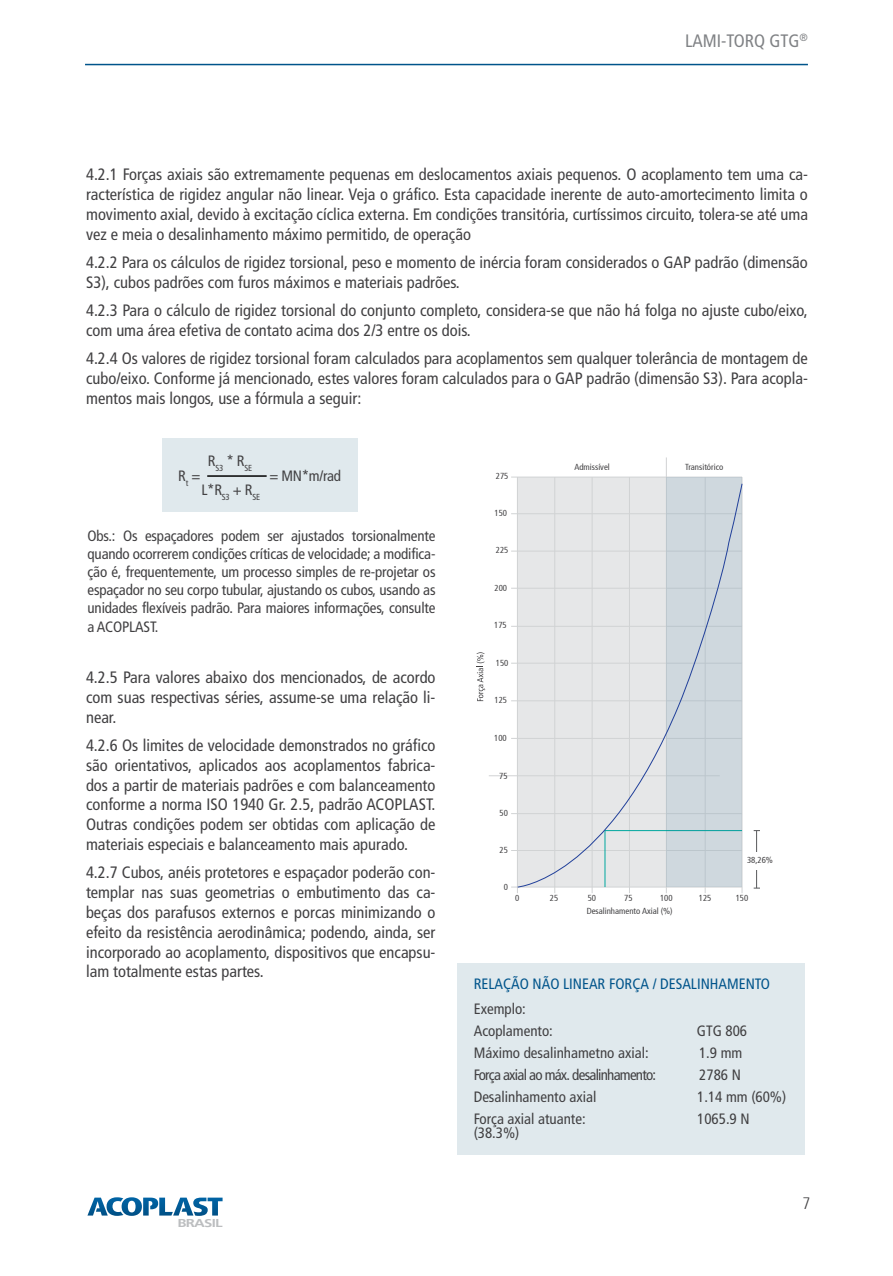
<style>
.page{position:relative;width:893px;height:1276px;background:#fff}
.page>*{position:absolute;margin:0;border:0;box-sizing:border-box;transform-origin:0 0}
.t1{font:condensed 18px "Frutiger LT";color:#808285}
.t2{font:condensed 16.5px/19.8px "Frutiger LT";color:#414042;text-align:justify}
.t3{font:300 condensed 16.5px "Frutiger 47";color:#414042}
.t4{font:condensed 15px/18px "Frutiger LT";color:#414042}
.t5{font:condensed 15px "Frutiger LT";color:#00548b}
.t6{font:condensed 15px "Frutiger LT";letter-spacing:-.05em;color:#414042}
.t7{font:700 11.4px "Frutiger 65";letter-spacing:-.055em;color:#bcbec0;scale:1.31 1}
.t8{font:condensed 8.7px "Frutiger 57";color:#414042}
</style>
<div class="page">
<svg style="left:87px;top:1197px;width:136px;height:18px"></svg>
<hr style="left:85px;top:64px;width:723px;height:1px;background:#00548b">
<div style="left:457px;top:963px;width:348px;height:191px;background:#e0e9ed"></div>
<hr style="left:517px;top:477px;width:1px;height:416px;background:#d1d3d4">
<hr style="left:554px;top:477px;width:1px;height:416px;background:#d1d3d4">
<hr style="left:592px;top:477px;width:1px;height:416px;background:#d1d3d4">
<hr style="left:629px;top:477px;width:1px;height:416px;background:#d1d3d4">
<hr style="left:666px;top:457px;width:1px;height:436px;background:#d1d3d4">
<hr style="left:705px;top:477px;width:1px;height:416px;background:#d1d3d4">
<hr style="left:742px;top:477px;width:1px;height:416px;background:#d1d3d4">
<hr style="left:511px;top:850px;width:231px;height:1px;background:#d1d3d4">
<hr style="left:511px;top:887px;width:231px;height:1px;background:#d1d3d4">
<hr style="left:511px;top:813px;width:231px;height:1px;background:#d1d3d4">
<hr style="left:489px;top:775px;width:231px;height:1px;background:#d1d3d4">
<hr style="left:511px;top:738px;width:231px;height:1px;background:#d1d3d4">
<hr style="left:511px;top:700px;width:231px;height:1px;background:#d1d3d4">
<hr style="left:511px;top:663px;width:231px;height:1px;background:#d1d3d4">
<hr style="left:511px;top:626px;width:231px;height:1px;background:#d1d3d4">
<hr style="left:511px;top:588px;width:231px;height:1px;background:#d1d3d4">
<hr style="left:511px;top:551px;width:231px;height:1px;background:#d1d3d4">
<hr style="left:511px;top:513px;width:231px;height:1px;background:#d1d3d4">
<hr style="left:511px;top:477px;width:231px;height:1px;background:#d1d3d4">
<hr style="left:756px;top:830px;width:1px;height:58px;background:#58595b">
<svg style="left:517px;top:483px;width:226px;height:405px;background:#dbdfe2"></svg>
<svg style="left:477px;top:652px;width:8px;height:49px"></svg>
<div style="left:743px;top:852px;width:33px;height:18px;background:#fff"></div>
<div style="left:162px;top:438px;width:196px;height:73px;background:#e0e9ed"></div>
<hr style="left:207px;top:475px;width:60px;height:2px;background:#000">
<p class="t1" style="left:685px;top:31px;width:124px">LAMI-TORQ GTG<sup>®</sup></p>
<p class="t2" style="left:86px;top:165px;width:723px">4.2.1 Forças axiais são extremamente pequenas em deslocamentos axiais pequenos. O acoplamento tem uma ca&shy;racterística de rigidez angular não linear. Veja o gráfico. Esta capacidade inerente de auto-amortecimento limita o movimento axial, devido à excitação cíclica externa. Em condições transitória, curtíssimos circuito, tolera-se até uma vez e meia o desalinhamento máximo permitido, de operação</p>
<p class="t2" style="left:86px;top:253px;width:723px">4.2.2 Para os cálculos de rigidez torsional, peso e momento de inércia foram considerados o GAP padrão (dimensão<br>S3), cubos padrões com furos máximos e materiais padrões.</p>
<p class="t2" style="left:86px;top:301px;width:723px">4.2.3 Para o cálculo de rigidez torsional do conjunto completo, considera-se que não há folga no ajuste cubo/eixo, com uma área efetiva de contato acima dos 2/3 entre os dois.</p>
<p class="t2" style="left:86px;top:349px;width:723px">4.2.4 Os valores de rigidez torsional foram calculados para acoplamentos sem qualquer tolerância de montagem de cubo/eixo. Conforme já mencionado, estes valores foram calculados para o GAP padrão (dimensão S3). Para acopla&shy;mentos mais longos, use a fórmula a seguir:</p>
<p class="t4" style="left:208px;top:452px;width:46px">R<sub>S3</sub> * R<sub>SE</sub></p>
<p class="t4" style="left:178px;top:466px;width:24px">R<sub>t</sub> =</p>
<p class="t4" style="left:269px;top:466px;width:73px">= MN*m/rad</p>
<p class="t4" style="left:201px;top:481px;width:60px">L*R<sub>S3</sub> + R<sub>SE</sub></p>
<p class="t4" style="left:88px;top:527px;width:349px;text-align:justify">Obs.: Os espaçadores podem ser ajustados torsionalmente quando ocorrerem condições críticas de velocidade; a modifica&shy;ção é, frequentemente, um processo simples de re-projetar os espaçador no seu corpo tubular, ajustando os cubos, usando as unidades flexíveis padrão. Para maiores informações, consulte a ACOPLAST.</p>
<p class="t2" style="left:86px;top:667px;width:351px">4.2.5 Para valores abaixo dos mencionados, de acordo com suas respectivas séries, assume-se uma relação li&shy;near.</p>
<p class="t2" style="left:86px;top:735px;width:351px">4.2.6 Os limites de velocidade demonstrados no gráfico são orientativos, aplicados aos acoplamentos fabrica&shy;dos a partir de materiais padrões e com balanceamento conforme a norma ISO 1940 Gr. 2.5, padrão ACOPLAST.<br>Outras condições podem ser obtidas com aplicação de materiais especiais e balanceamento mais apurado.</p>
<p class="t2" style="left:86px;top:863px;width:351px">4.2.7 Cubos, anéis protetores e espaçador poderão con&shy;templar nas suas geometrias o embutimento das ca&shy;beças dos parafusos externos e porcas minimizando o efeito da resistência aerodinâmica; podendo, ainda, ser incorporado ao acoplamento, dispositivos que encapsu&shy;lam totalmente estas partes.</p>
<p class="t7" style="left:178px;top:1216px;width:36px">BRASIL</p>
<p class="t8" style="left:496px;top:471px;width:14px">275</p>
<p class="t8" style="left:494px;top:508px;width:14px">150</p>
<p class="t8" style="left:496px;top:545px;width:14px">225</p>
<p class="t8" style="left:494px;top:582px;width:14px">200</p>
<p class="t8" style="left:494px;top:620px;width:14px">175</p>
<p class="t8" style="left:496px;top:658px;width:14px">150</p>
<p class="t8" style="left:494px;top:695px;width:14px">125</p>
<p class="t8" style="left:494px;top:733px;width:14px">100</p>
<p class="t8" style="left:499px;top:770px;width:10px">75</p>
<p class="t8" style="left:499px;top:808px;width:10px">50</p>
<p class="t8" style="left:499px;top:845px;width:10px">25</p>
<p class="t8" style="left:504px;top:882px;width:6px">0</p>
<p class="t8" style="left:574px;top:461px;width:37px">Admissível</p>
<p class="t8" style="left:685px;top:461px;width:40px">Transitórico</p>
<p class="t8" style="left:747px;top:855px;width:27px">38,26%</p>
<p class="t8" style="left:515px;top:893px;width:6px">0</p>
<p class="t8" style="left:550px;top:893px;width:10px">25</p>
<p class="t8" style="left:588px;top:893px;width:10px">50</p>
<p class="t8" style="left:624px;top:893px;width:10px">75</p>
<p class="t8" style="left:660px;top:893px;width:14px">100</p>
<p class="t8" style="left:699px;top:893px;width:14px">125</p>
<p class="t8" style="left:736px;top:893px;width:14px">150</p>
<p class="t8" style="left:587px;top:905px;width:88px">Desalinhamento Axial (%)</p>
<p class="t5" style="left:474px;top:975px;width:298px">RELAÇÃO NÃO LINEAR FORÇA / DESALINHAMENTO</p>
<p class="t4" style="left:474px;top:998px;width:81px;line-height:22px">Exemplo:<br>Acoplamento:</p>
<p class="t4" style="left:697px;top:1022px;width:52px">GTG 806</p>
<p class="t4" style="left:474px;top:1044px;width:176px">Máximo desalinhametno axial:</p>
<p class="t4" style="left:699px;top:1044px;width:45px">1.9 mm</p>
<p class="t6" style="left:474px;top:1066px;width:184px">Força axial ao máx. desalinhamento:</p>
<p class="t4" style="left:699px;top:1066px;width:43px">2786 N</p>
<p class="t4" style="left:474px;top:1088px;width:124px">Desalinhamento axial</p>
<p class="t4" style="left:697px;top:1088px;width:91px">1.14 mm (60%)</p>
<p class="t4" style="left:474px;top:1110px;width:113px">Força axial atuante:</p>
<p class="t4" style="left:697px;top:1110px;width:54px">1065.9 N</p>
<p class="t4" style="left:474px;top:1123px;width:47px">(38.3%)</p>
<p class="t3" style="left:802px;top:1194px;width:9px">7</p>
</div>
